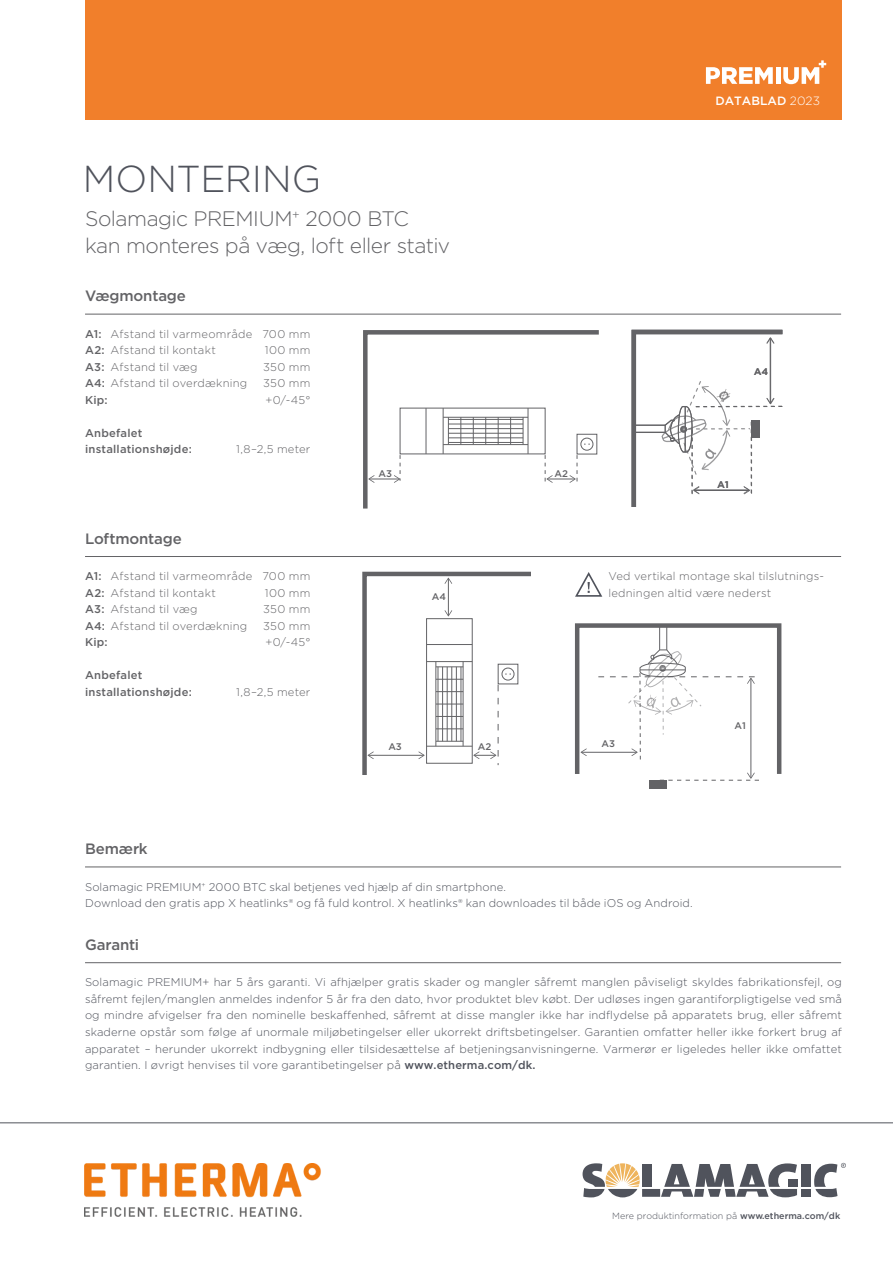
<style>
.page{position:relative;width:893px;height:1263px;background:#fff}
.page>*{position:absolute;margin:0;border:0;box-sizing:border-box;transform-origin:0 0}
.t1{font:300 37.5px "Gotham";letter-spacing:-.005em;color:#50535c}
.t2{font:300 21px "Gotham";letter-spacing:-.025em;color:#636366}
.t3{font:500 15px "Gotham";letter-spacing:-.01em;color:#636366}
.t4{font:500 12px "Gotham";color:#fff}
.t5{font:300 11.25px/16.5px "Gotham";letter-spacing:.005em;color:#50535c;text-align:justify}
.t6{font:300 11.25px/16.5px "Gotham";letter-spacing:.02em;color:#636366}
.t7{font:500 11.25px "Gotham";letter-spacing:.02em;color:#636366}
.t8{font:500 9.6px "Gotham";color:#636366}
.t9{font:300 9px "Gotham";color:#50535c}
.s1{font-weight:500}
.s2{font-weight:300}
</style>
<div class="page">
<div style="left:85px;top:0;width:756px;height:120px;background:#f17f2b"></div>
<svg style="left:706px;top:67px;width:67px;height:17px"></svg>
<hr style="left:776px;top:67px;width:4px;height:17px;background:#fff">
<svg style="left:783px;top:60px;width:43px;height:24px"></svg>
<hr style="left:85px;top:314px;width:756px;height:1px;background:#636366">
<hr style="left:85px;top:556px;width:756px;height:1px;background:#636366">
<hr style="left:85px;top:962px;width:756px;height:1px;background:#636366">
<hr style="left:85px;top:867px;width:756px;height:1px;background:#636366">
<svg style="left:575px;top:572px;width:28px;height:25px"></svg>
<div style="left:575px;top:623px;width:206px;height:153px;border:4px solid #636366"></div>
<div style="left:649px;top:780px;width:17px;height:9px;background:#636366"></div>
<hr style="left:581px;top:752px;width:56px;height:1px;background:#636366">
<svg style="left:581px;top:748px;width:6px;height:8px"></svg>
<hr style="left:750px;top:679px;width:1px;height:99px;background:#636366">
<svg style="left:595px;top:625px;width:160px;height:137px"></svg>
<svg style="left:660px;top:772px;width:99px;height:9px"></svg>
<svg style="left:363px;top:330px;width:236px;height:179px"></svg>
<svg style="left:631px;top:329px;width:152px;height:178px"></svg>
<svg style="left:362px;top:571px;width:168px;height:204px"></svg>
<hr style="left:461px;top:667px;width:1px;height:74px;background:#636366">
<hr style="left:456px;top:667px;width:1px;height:74px;background:#636366">
<hr style="left:451px;top:667px;width:1px;height:74px;background:#636366">
<hr style="left:447px;top:667px;width:1px;height:74px;background:#636366">
<hr style="left:442px;top:667px;width:1px;height:74px;background:#636366">
<hr style="left:438px;top:667px;width:1px;height:74px;background:#636366">
<hr style="left:0;top:1122px;width:893px;height:1px;background:#50535c">
<svg style="left:583px;top:1163px;width:57px;height:34px"></svg>
<div style="left:642px;top:1164px;width:9px;height:23px;background:#50535c"></div>
<div style="left:642px;top:1189px;width:18px;height:8px;background:#50535c"></div>
<svg style="left:661px;top:1163px;width:136px;height:34px"></svg>
<div style="left:788px;top:1179px;width:9px;height:8px;background:#50535c"></div>
<div style="left:801px;top:1164px;width:9px;height:23px;background:#50535c"></div>
<div style="left:801px;top:1189px;width:9px;height:8px;background:#50535c"></div>
<svg style="left:814px;top:1163px;width:32px;height:34px"></svg>
<img style="left:85px;top:1163px;width:236px;height:54px">
<p class="t1" style="left:83px;top:155px;width:240px">MONTERING</p>
<p class="t2" style="left:85px;top:206px;width:325px">Solamagic PREMIUM<sup>+</sup> 2000 BTC</p>
<p class="t2" style="left:85px;top:233px;width:366px">kan monteres på væg, loft eller stativ</p>
<p class="t3" style="left:85px;top:287px;width:102px">Vægmontage</p>
<p class="t6" style="left:85px;top:325px;width:227px"><span class="s1">A1:</span> Afstand til varmeområde 700 mm</p>
<p class="t6" style="left:85px;top:342px;width:132px"><span class="s1">A2:</span> Afstand til kontakt</p>
<p class="t6" style="left:265px;top:342px;width:47px">100 mm</p>
<p class="t6" style="left:85px;top:358px;width:114px"><span class="s1">A3:</span> Afstand til væg</p>
<p class="t6" style="left:263px;top:358px;width:49px">350 mm</p>
<p class="t6" style="left:85px;top:375px;width:164px"><span class="s1">A4:</span> Afstand til overdækning</p>
<p class="t6" style="left:263px;top:375px;width:49px">350 mm</p>
<p class="t7" style="left:85px;top:393px;width:24px">Kip:</p>
<p class="t6" style="left:265px;top:391px;width:46px">+0/-45°</p>
<p class="t7" style="left:85px;top:426px;width:59px">Anbefalet</p>
<p class="t7" style="left:85px;top:443px;width:108px">installationshøjde:</p>
<p class="t6" style="left:236px;top:441px;width:76px">1,8–2,5 meter</p>
<p class="t3" style="left:85px;top:530px;width:98px">Loftmontage</p>
<p class="t6" style="left:85px;top:568px;width:227px"><span class="s1">A1:</span> Afstand til varmeområde 700 mm</p>
<p class="t6" style="left:85px;top:584px;width:132px"><span class="s1">A2:</span> Afstand til kontakt</p>
<p class="t6" style="left:265px;top:584px;width:47px">100 mm</p>
<p class="t6" style="left:85px;top:601px;width:114px"><span class="s1">A3:</span> Afstand til væg</p>
<p class="t6" style="left:263px;top:601px;width:49px">350 mm</p>
<p class="t6" style="left:85px;top:617px;width:164px"><span class="s1">A4:</span> Afstand til overdækning</p>
<p class="t6" style="left:263px;top:617px;width:49px">350 mm</p>
<p class="t7" style="left:85px;top:636px;width:24px">Kip:</p>
<p class="t6" style="left:265px;top:634px;width:46px">+0/-45°</p>
<p class="t7" style="left:85px;top:669px;width:59px">Anbefalet</p>
<p class="t7" style="left:85px;top:685px;width:108px">installationshøjde:</p>
<p class="t6" style="left:236px;top:683px;width:76px">1,8–2,5 meter</p>
<p class="t8" style="left:544px;top:467px;width:15px">A2</p>
<p class="t8" style="left:369px;top:468px;width:15px">A3</p>
<p class="t8" style="left:545px;top:468px;width:15px">A2</p>
<p class="t8" style="left:379px;top:468px;width:15px">A3</p>
<p class="t8" style="left:554px;top:468px;width:15px">A2</p>
<p class="t8" style="left:432px;top:591px;width:16px">A4</p>
<p class="t8" style="left:388px;top:741px;width:15px">A3</p>
<p class="t8" style="left:478px;top:741px;width:15px">A2</p>
<p class="t4" style="left:715px;top:94px;width:106px">DATABLAD <span class="s2">2023</span></p>
<p class="t8" style="left:754px;top:366px;width:16px">A4</p>
<p class="t8" style="left:763px;top:366px;width:16px">A4</p>
<p class="t8" style="left:754px;top:366px;width:16px">A4</p>
<p class="t8" style="left:717px;top:479px;width:13px">A1</p>
<p class="t8" style="left:727px;top:479px;width:13px">A1</p>
<p class="t8" style="left:717px;top:479px;width:13px">A1</p>
<p class="t6" style="left:608px;top:568px;width:216px">Ved vertikal montage skal tilslutnings&shy;ledningen altid være nederst</p>
<p class="t8" style="left:601px;top:738px;width:15px">A3</p>
<p class="t8" style="left:734px;top:720px;width:13px">A1</p>
<p class="t3" style="left:85px;top:840px;width:64px">Bemærk</p>
<p class="t5" style="left:85px;top:878px;width:423px">Solamagic PREMIUM<sup>+</sup> 2000 BTC skal betjenes ved hjælp af din smartphone.</p>
<p class="t5" style="left:85px;top:895px;width:609px">Download den gratis app X heatlinks® og få fuld kontrol. X heatlinks® kan downloades til både iOS og Android.</p>
<p class="t3" style="left:85px;top:936px;width:56px">Garanti</p>
<p class="t5" style="left:85px;top:974px;width:758px">Solamagic PREMIUM+ har 5 års garanti. Vi afhjælper gratis skader og mangler såfremt manglen påviseligt skyldes fabrikationsfejl, og såfremt fejlen/manglen anmeldes indenfor 5 år fra den dato, hvor produktet blev købt. Der udløses ingen garantiforpligtigelse ved små og mindre afvigelser fra den nominelle beskaffenhed, såfremt at disse mangler ikke har indflydelse på apparatets brug, eller såfremt skaderne opstår som følge af unormale miljøbetingelser eller ukorrekt driftsbetingelser. Garantien omfatter heller ikke forkert brug af apparatet – herunder ukorrekt indbygning eller tilsidesættelse af betjeningsanvisningerne. Varmerør er ligeledes heller ikke omfattet garantien. I øvrigt henvises til vore garantibetingelser på <span class="s1">www.etherma.com/dk.</span></p>
<p class="t9" style="left:612px;top:1210px;width:229px">Mere produktinformation på <span class="s1">www.etherma.com/dk</span></p>
</div>
